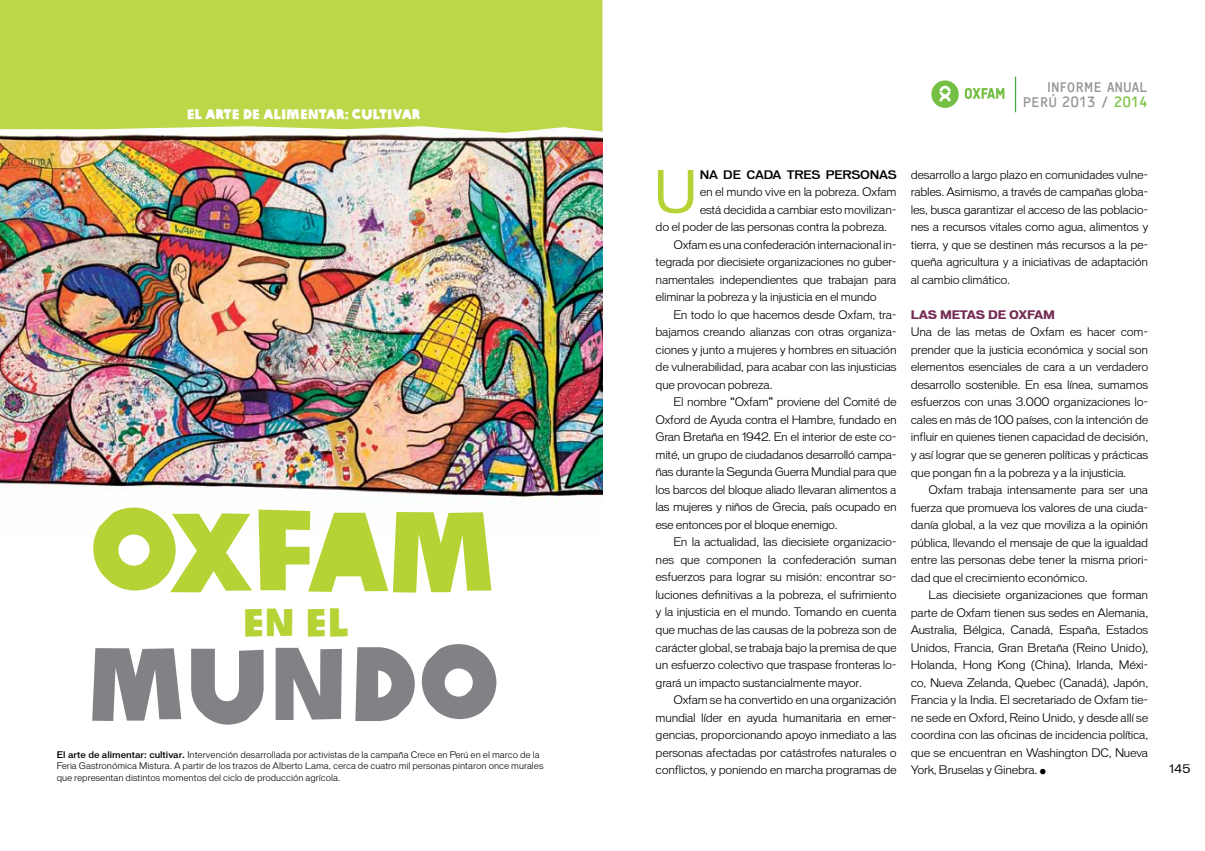
<style>
.page{position:relative;width:1205px;height:851px;background:#fff}
.page>*{position:absolute;margin:0;border:0;box-sizing:border-box;transform-origin:0 0}
.t1{font:111.88px "Oxfam Global Headline";letter-spacing:-.05em;color:#b5d334}
.t2{font:101.12px "Oxfam Global Headline";color:#808285}
.t3{font:55.75px "Vonnes";color:#b5d334}
.t4{font:38.62px "Oxfam Global Headline";color:#b5d334}
.t5{font:14.5px/14.9px "OCRF Pro";letter-spacing:-.05em;color:#939598;text-align:right}
.t6{font:13.75px "Oxfam Global Headline";color:#fff}
.t7{font:100 11.25px/17.5px "Vonnes";letter-spacing:-.02em;color:#000;text-align:justify}
.t8{font:500 11.25px "Vonnes";letter-spacing:-.02em;color:#000}
.t9{font:700 11.25px "Vonnes";letter-spacing:-.02em;color:#752d54}
.t10{font:11.25px "Vonnes";color:#000}
.t11{font:100 8.75px/11.2px "Vonnes";color:#000}
.s1{font-weight:500}
.s2{color:#7dc242}
.s3{font-size:16.25px}
</style>
<div class="page">
<hr style="left:1015px;top:77px;width:1px;height:35px;background:#41ad49">
<svg style="left:931px;top:80px;width:28px;height:28px"></svg>
<svg style="left:965px;top:88px;width:39px;height:11px"></svg>
<img style="left:0;top:133px;width:602px;height:370px">
<div style="left:0;top:0;width:602px;height:133px;background:#bcd747"></div>
<p class="t6" style="left:187px;top:102px;width:235px">EL ARTE DE ALIMENTAR: CULTIVAR</p>
<h1 class="t1" style="left:90px;top:454px;width:409px">OXFAM</h1>
<h3 class="t4" style="left:242px;top:589px;width:108px">EN EL</h3>
<h2 class="t2" style="left:85px;top:595px;width:416px">MUNDO</h2>
<p class="t11" style="left:57px;top:749px;width:488px"><span class="s1">EL ARTE DE ALIMENTAR: CULTIVAR.</span> Intervención desarrollada por activistas de la campaña Crece en Perú en el marco de la<br>Feria Gastronómica Mistura. A partir de los trazos de Alberto Lama, cerca de cuatro mil personas pintaron once murales que representan distintos momentos del ciclo de producción agrícola.</p>
<p class="t5" style="left:1022px;top:78px;width:127px">INFORME ANUAL<br>PERÚ 2013 / <span class="s2">2014</span></p>
<p class="t8" style="left:700px;top:168px;width:198px">NA DE CADA TRES PERSONAS</p>
<p class="t7" style="left:700px;top:183px;width:198px">en el mundo vive en la pobreza. Oxfam</p>
<p class="t7" style="left:700px;top:200px;width:198px">está decidida a cambiar esto movilizan-</p>
<p class="t7" style="left:656px;top:218px;width:233px">do el poder de las personas contra la pobreza.</p>
<p class="t7" style="left:673px;top:235px;width:225px">Oxfam es una confederación internacional in-</p>
<p class="t7" style="left:656px;top:253px;width:242px">tegrada por diecisiete organizaciones no guber-</p>
<p class="t7" style="left:656px;top:270px;width:242px">namentales independientes que trabajan para</p>
<p class="t7" style="left:656px;top:288px;width:223px">eliminar la pobreza y la injusticia en el mundo</p>
<p class="t7" style="left:673px;top:305px;width:225px">En todo lo que hacemos desde Oxfam, tra-</p>
<p class="t7" style="left:656px;top:323px;width:242px">bajamos creando alianzas con otras organiza-</p>
<p class="t7" style="left:656px;top:340px;width:242px">ciones y junto a mujeres y hombres en situación</p>
<p class="t7" style="left:656px;top:358px;width:242px">de vulnerabilidad, para acabar con las injusticias</p>
<p class="t7" style="left:656px;top:375px;width:118px">que provocan pobreza.</p>
<p class="t7" style="left:673px;top:393px;width:225px">El nombre “Oxfam” proviene del Comité de</p>
<p class="t7" style="left:656px;top:411px;width:242px">Oxford de Ayuda contra el Hambre, fundado en</p>
<p class="t7" style="left:656px;top:428px;width:242px">Gran Bretaña en 1942. En el interior de este co-</p>
<p class="t7" style="left:656px;top:446px;width:242px">mité, un grupo de ciudadanos desarrolló campa-</p>
<p class="t7" style="left:656px;top:463px;width:242px">ñas durante la Segunda Guerra Mundial para que</p>
<p class="t7" style="left:656px;top:481px;width:242px">los barcos del bloque aliado llevaran alimentos a</p>
<p class="t7" style="left:656px;top:498px;width:242px">las mujeres y niños de Grecia, país ocupado en</p>
<p class="t7" style="left:656px;top:516px;width:184px">ese entonces por el bloque enemigo.</p>
<p class="t7" style="left:673px;top:533px;width:225px">En la actualidad, las diecisiete organizacio-</p>
<p class="t7" style="left:656px;top:551px;width:242px">nes que componen la confederación suman</p>
<p class="t7" style="left:656px;top:568px;width:242px">esfuerzos para lograr su misión: encontrar so-</p>
<p class="t7" style="left:656px;top:586px;width:242px">luciones definitivas a la pobreza, el sufrimiento</p>
<p class="t7" style="left:656px;top:603px;width:242px">y la injusticia en el mundo. Tomando en cuenta</p>
<p class="t7" style="left:656px;top:621px;width:242px">que muchas de las causas de la pobreza son de</p>
<p class="t7" style="left:656px;top:638px;width:242px">carácter global, se trabaja bajo la premisa de que</p>
<p class="t7" style="left:656px;top:656px;width:242px">un esfuerzo colectivo que traspase fronteras lo-</p>
<p class="t7" style="left:656px;top:673px;width:208px">grará un impacto sustancialmente mayor.</p>
<p class="t7" style="left:673px;top:691px;width:225px">Oxfam se ha convertido en una organización</p>
<p class="t7" style="left:656px;top:708px;width:242px">mundial líder en ayuda humanitaria en emer-</p>
<p class="t7" style="left:656px;top:726px;width:242px">gencias, proporcionando apoyo inmediato a las</p>
<p class="t7" style="left:656px;top:743px;width:242px">personas afectadas por catástrofes naturales o</p>
<p class="t7" style="left:656px;top:761px;width:242px">conflictos, y poniendo en marcha programas de</p>
<h3 class="t3" style="left:653px;top:160px;width:37px">U</h3>
<p class="t7" style="left:911px;top:166px;width:239px">desarrollo a largo plazo en comunidades vulne&shy;rables. Asimismo, a través de campañas globa&shy;les, busca garantizar el acceso de las poblacio&shy;nes a recursos vitales como agua, alimentos y tierra, y que se destinen más recursos a la pe&shy;queña agricultura y a iniciativas de adaptación al cambio climático.</p>
<p class="t9" style="left:911px;top:308px;width:144px">LAS METAS DE OXFAM</p>
<p class="t7" style="left:911px;top:323px;width:239px">Una de las metas de Oxfam es hacer com&shy;prender que la justicia económica y social son elementos esenciales de cara a un verdadero desarrollo sostenible. En esa línea, sumamos esfuerzos con unas 3.000 organizaciones lo&shy;cales en más de 100 países, con la intención de influir en quienes tienen capacidad de decisión, y así lograr que se generen políticas y prácticas que pongan fin a la pobreza y a la injusticia.</p>
<p class="t7" style="left:911px;top:481px;width:239px;text-indent:18px">Oxfam trabaja intensamente para ser una fuerza que promueva los valores de una ciuda&shy;danía global, a la vez que moviliza a la opinión pública, llevando el mensaje de que la igualdad entre las personas debe tener la misma priori&shy;dad que el crecimiento económico.</p>
<p class="t7" style="left:911px;top:586px;width:239px;text-indent:18px">Las diecisiete organizaciones que forman parte de Oxfam tienen sus sedes en Alemania, Australia, Bélgica, Canadá, España, Estados Unidos, Francia, Gran Bretaña (Reino Unido), Holanda, Hong Kong (China), Irlanda, Méxi&shy;co, Nueva Zelanda, Quebec (Canadá), Japón, Francia y la India. El secretariado de Oxfam tie&shy;ne sede en Oxford, Reino Unido, y desde allí se coordina con las oficinas de incidencia política, que se encuentran en Washington DC, Nueva York, Bruselas y Ginebra. <span class="s3">•</span></p>
<p class="t10" style="left:1169px;top:762px;width:22px">145</p>
</div>
